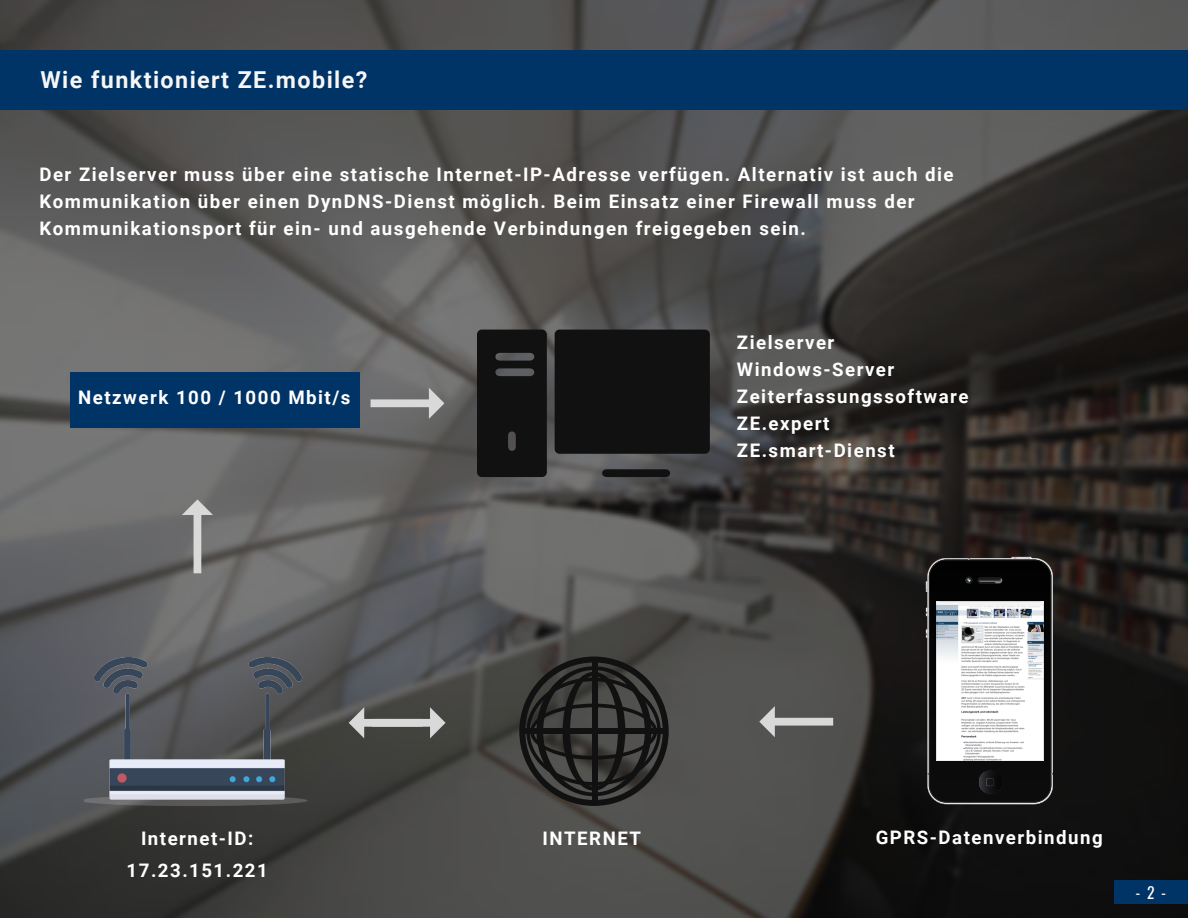
<style>
.page{position:relative;width:1188px;height:918px;background:#fff}
.page>*{position:absolute;margin:0;border:0;box-sizing:border-box;transform-origin:0 0}
.t1{font:700 23.4px "Roboto";letter-spacing:.06em;color:#f6f6f6}
.t2{font:700 18.75px/27px "Roboto";letter-spacing:.08em;color:#fff}
.t3{font:15.6px "Oswald";color:#fff}
</style>
<div class="page">
<img style="left:0;top:0;width:1188px;height:918px">
<div style="left:0;top:51px;width:1188px;height:59px;background:#036"></div>
<div style="left:1114px;top:880px;width:74px;height:23px;background:#036"></div>
<div style="left:71px;top:372px;width:289px;height:56px;background:#036"></div>
<svg style="left:371px;top:388px;width:73px;height:31px;background:#8c8d8d"></svg>
<div style="left:555px;top:330px;width:155px;height:124px;background:#111;border-radius:5px"></div>
<svg style="left:602px;top:469px;width:68px;height:8px"></svg>
<svg style="left:477px;top:330px;width:70px;height:147px;background:#161616"></svg>
<svg style="left:182px;top:499px;width:31px;height:74px;background:#8c8b8b"></svg>
<img style="left:84px;top:657px;width:228px;height:149px">
<svg style="left:349px;top:707px;width:97px;height:31px;background:#767673"></svg>
<svg style="left:519px;top:657px;width:150px;height:149px;background:#343332"></svg>
<div style="left:525px;top:729px;width:141px;height:5px;background:#111"></div>
<div style="left:593px;top:660px;width:5px;height:142px;background:#111"></div>
<svg style="left:759px;top:706px;width:74px;height:31px;background:#7b7b79"></svg>
<svg style="left:926px;top:557px;width:127px;height:247px"></svg>
<hr style="left:979px;top:579px;width:22px;height:3px;background:#fff">
<p class="t1" style="left:40px;top:66px;width:329px">Wie funktioniert ZE.mobile?</p>
<p class="t2" style="left:39px;top:161px;width:916px">Der Zielserver muss über eine statische Internet-IP-Adresse verfügen. Alternativ ist auch die<br>Kommunikation über einen DynDNS-Dienst möglich. Beim Einsatz einer Firewall muss der<br>Kommunikationsport für ein- und ausgehende Verbindungen freigegeben sein.</p>
<p class="t2" style="left:78px;top:385px;width:274px">Netzwerk 100 / 1000 Mbit/s</p>
<p class="t2" style="left:737px;top:329px;width:233px">Zielserver<br>Windows-Server<br>Zeiterfassungssoftware<br>ZE.expert<br>ZE.smart-Dienst</p>
<p class="t2" style="left:127px;top:823px;width:143px;line-height:31.5px;text-align:center">Internet-ID:<br>17.23.151.221</p>
<p class="t2" style="left:543px;top:826px;width:100px">INTERNET</p>
<p class="t2" style="left:876px;top:824px;width:229px">GPRS-Datenverbindung</p>
<p class="t3" style="left:1135px;top:880px;width:32px">-2-</p>
</div>
